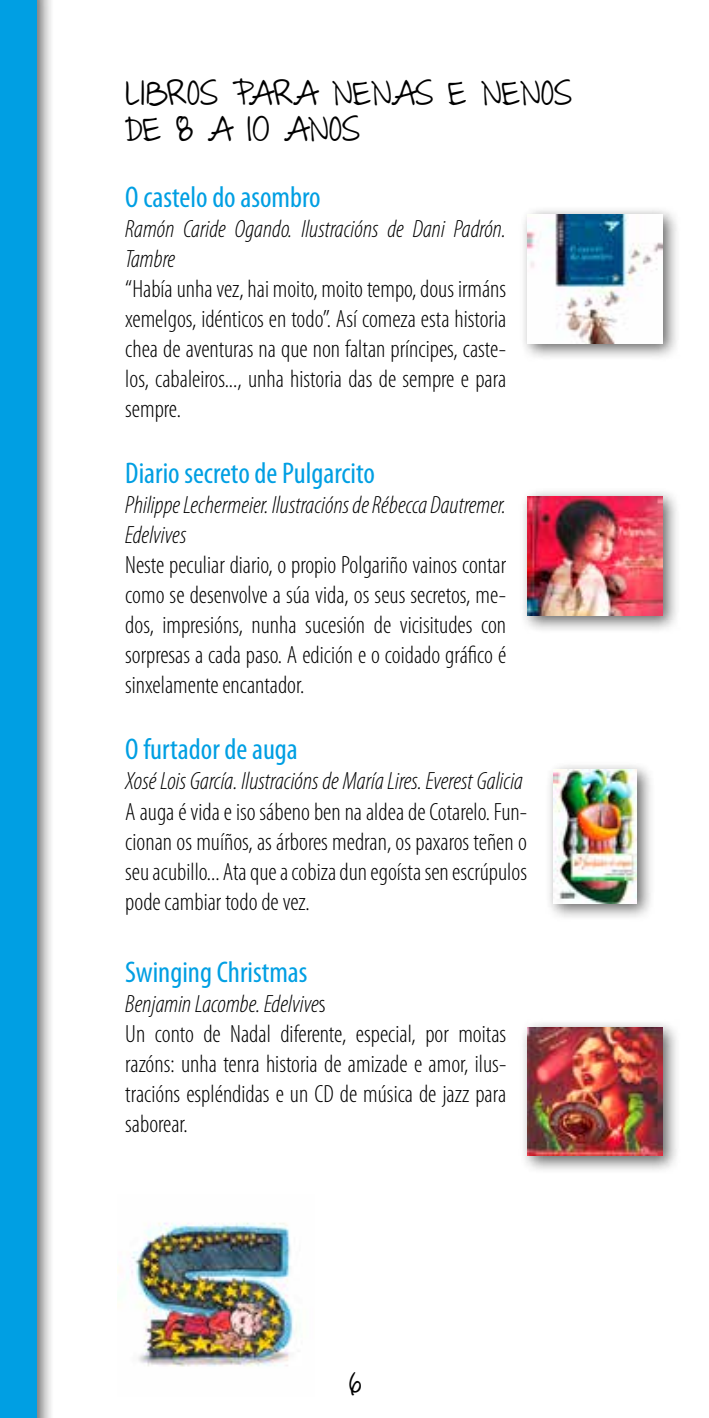
<style>
.page{position:relative;width:709px;height:1418px;background:#fff}
.page>*{position:absolute;margin:0;border:0;box-sizing:border-box;transform-origin:0 0}
.t1{font:condensed 30px "Myriad Pro";color:#009fe3}
.t2{font:30px/36px "The Great Escape";color:#000}
.t3{font:27.5px "The Great Escape";color:#000}
.t4{font:300 condensed 25px/30px "Myriad Pro";color:#000;text-align:justify}
.t5{font:italic 300 condensed 25px/30px "Myriad Pro";color:#000}
.s1{font-style:italic}
</style>
<div class="page">
<div style="left:0;top:0;width:55px;height:1417px;background:#000;opacity:.6"></div>
<div style="left:0;top:0;width:36px;height:1417px;background:#009fe3"></div>
<img style="left:118px;top:1222px;width:179px;height:145px">
<div style="left:519px;top:206px;width:162px;height:155px;background:#000;opacity:.6"></div>
<img style="left:527px;top:214px;width:135px;height:129px">
<div style="left:519px;top:1018px;width:162px;height:156px;background:#000;opacity:.6"></div>
<img style="left:527px;top:1027px;width:135px;height:128px">
<div style="left:519px;top:487px;width:162px;height:147px;background:#000;opacity:.6"></div>
<img style="left:527px;top:496px;width:135px;height:120px">
<div style="left:544px;top:760px;width:111px;height:161px;background:#000;opacity:.6"></div>
<img style="left:553px;top:769px;width:83px;height:134px">
<p class="t2" style="left:125px;top:77px;width:448px">LIBROS PARA NENAS E NENOS<br>DE 8 A 10 ANOS</p>
<p class="t1" style="left:125px;top:179px;width:197px">O castelo do asombro</p>
<p class="t5" style="left:125px;top:214px;width:382px">Ramón Caride Ogando. Ilustracións de Dani Padrón.<br>Tambre</p>
<p class="t4" style="left:125px;top:274px;width:382px">“Había unha vez, hai moito, moito tempo, dous irmáns xemelgos, idénticos en todo”. Así comeza esta historia chea de aventuras na que non faltan príncipes, caste&shy;los, cabaleiros..., unha historia das de sempre e para sempre.</p>
<p class="t1" style="left:125px;top:455px;width:251px">Diario secreto de Pulgarcito</p>
<p class="t5" style="left:125px;top:490px;width:382px">Philippe Lechermeier. Ilustracións de Rébecca Dautremer.<br>Edelvives</p>
<p class="t4" style="left:125px;top:550px;width:382px">Neste peculiar diario, o propio Polgariño vainos contar como se desenvolve a súa vida, os seus secretos, me&shy;dos, impresións, nunha sucesión de vicisitudes con sorpresas a cada paso. A edición e o coidado gráfico é sinxelamente encantador.</p>
<p class="t1" style="left:125px;top:731px;width:174px">O furtador de auga</p>
<p class="t5" style="left:125px;top:766px;width:399px">Xosé Lois García. Ilustracións de María Lires. Everest Galicia</p>
<p class="t4" style="left:125px;top:796px;width:403px">A auga é vida e iso sábeno ben na aldea de Cotarelo. Fun&shy;cionan os muíños, as árbores medran, os paxaros teñen o seu acubillo... Ata que a cobiza dun egoísta sen escrúpulos pode cambiar todo de vez.</p>
<p class="t1" style="left:125px;top:953px;width:184px">Swinging Christmas</p>
<p class="t4" style="left:125px;top:988px;width:382px;text-align:left"><span class="s1">Benjamin Lacombe. Edelvive</span>s<br>Un conto de Nadal diferente, especial, por moitas razóns: unha tenra historia de amizade e amor, ilus&shy;tracións espléndidas e un CD de música de jazz para saborear.</p>
<p class="t3" style="left:349px;top:1368px;width:14px">6</p>
</div>
